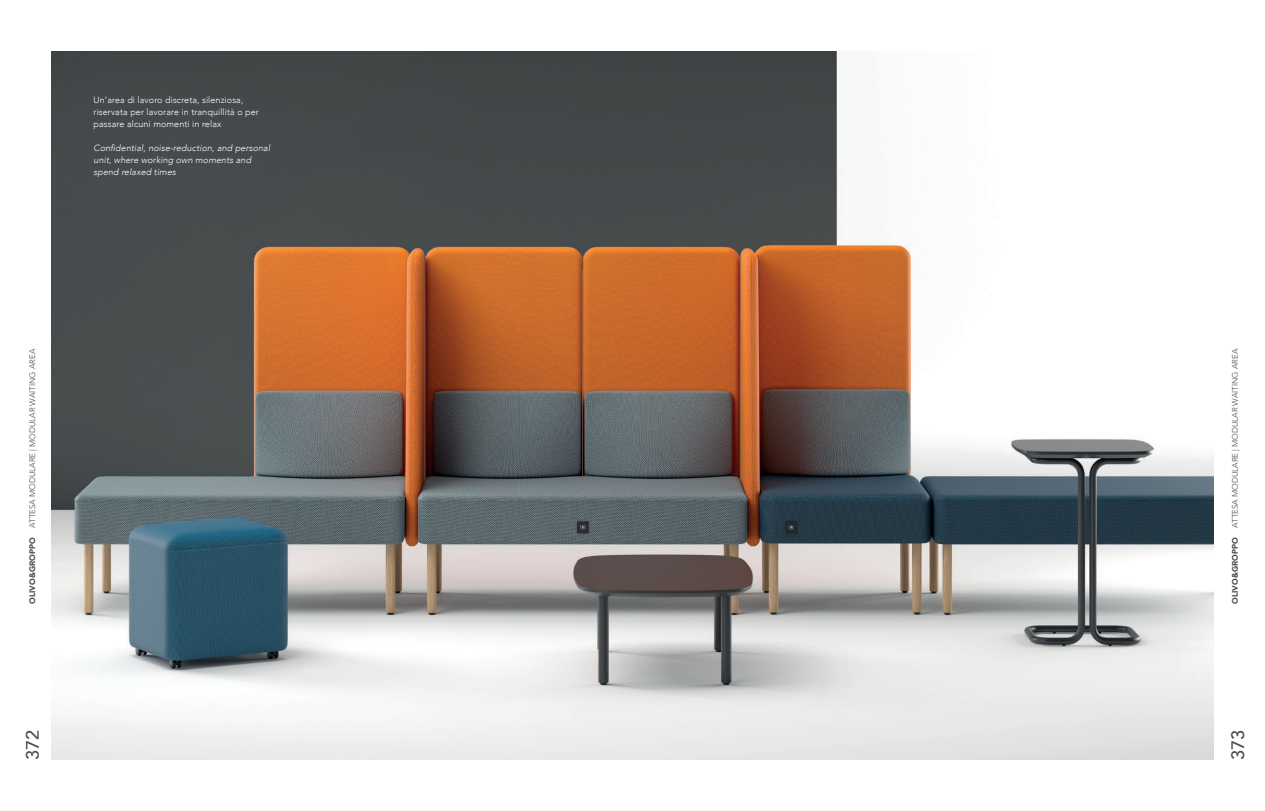
<style>
.page{position:relative;width:1265px;height:811px;background:#fff}
.page>*{position:absolute;margin:0;border:0;box-sizing:border-box;transform-origin:0 0}
.t1{font:500 18px "Avenir";color:#4b4c4d}
.t2{font:300 9px/12px "Avenir";letter-spacing:.01em;color:#fff}
.t3{font:italic 300 9px/12px "Avenir";letter-spacing:.01em;color:#fff}
.t4{font:300 8px "Avenir";color:#4b4c4d}
.s1{font-weight:900}
</style>
<div class="page">
<img style="left:51px;top:51px;width:1162px;height:709px">
<p class="t2" style="left:94px;top:93px;width:167px">Un’area di lavoro discreta, silenziosa, riservata per lavorare in tranquillità o per passare alcuni momenti in relax</p>
<p class="t3" style="left:94px;top:141px;width:178px">Confidential, noise-reduction, and personal unit, where working own moments and spend relaxed times</p>
<p class="t4" style="left:28px;top:604px;width:257px;rotate:-90deg"><span class="s1">OLIVO&amp;GROPPO</span> ATTESA MODULARE | MODULAR WAITING AREA</p>
<p class="t4" style="left:1230px;top:604px;width:257px;rotate:-90deg"><span class="s1">OLIVO&amp;GROPPO</span> ATTESA MODULARE | MODULAR WAITING AREA</p>
<h1 class="t1" style="left:17px;top:760px;width:32px;rotate:-90deg">372</h1>
<h1 class="t1" style="left:1222px;top:760px;width:32px;rotate:-90deg">373</h1>
</div>
